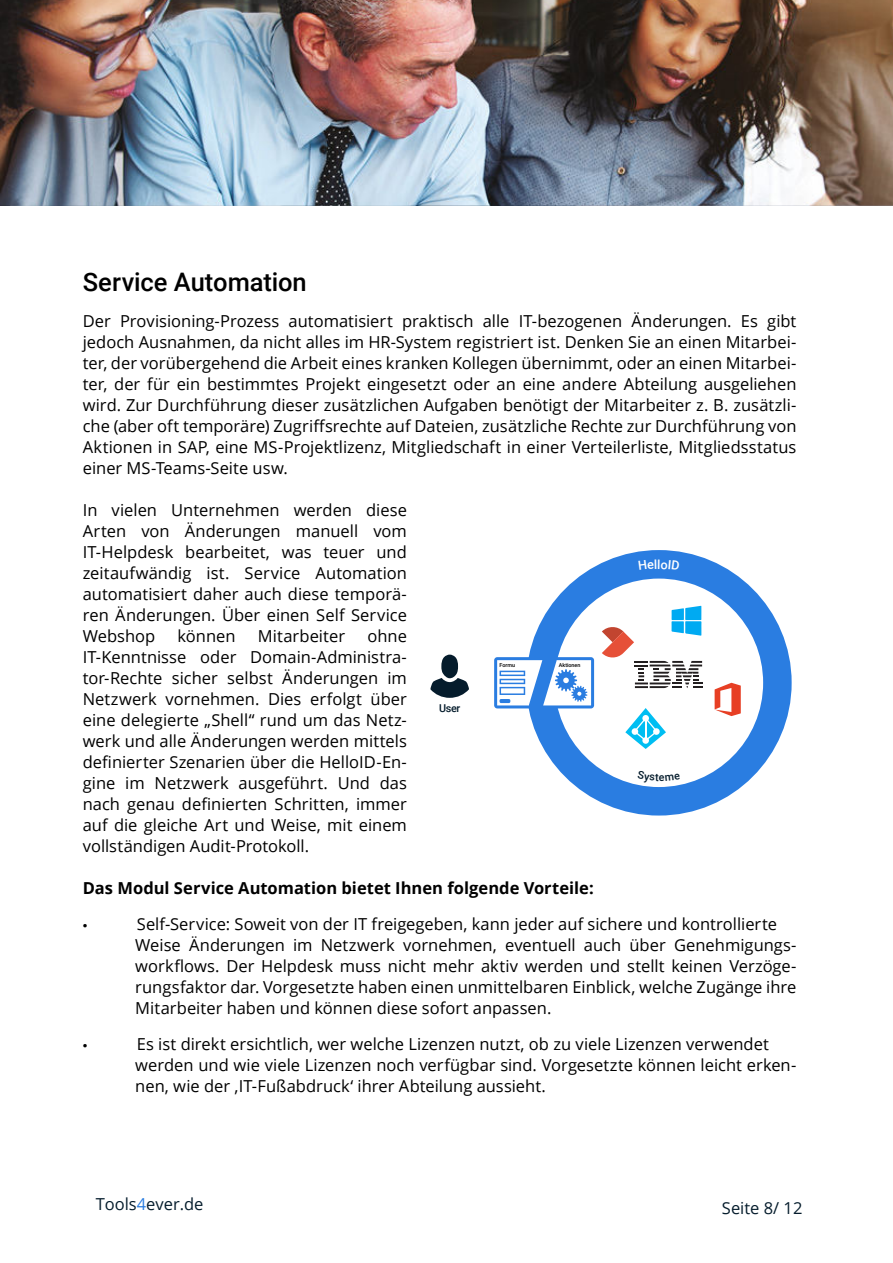
<style>
.page{position:relative;width:893px;height:1263px;background:#fff}
.page>*{position:absolute;margin:0;border:0;box-sizing:border-box;transform-origin:0 0}
.t1{font:500 25.5px "Roboto";letter-spacing:-.005em;color:#000}
.t2{font:16.5px/21px "Open Sans";color:#000;text-align:justify}
.t3{font:700 16.5px "Open Sans";color:#000}
.t4{font:16.5px "Open Sans";color:#051c2c}
.t5{font:16.5px "Myriad Pro";color:#000}
.t6{font:500 10.8px "Roboto";color:#051c2c}
.t7{font:500 5.4px "Roboto";color:#000}
.s1{color:#2a7de1}
</style>
<div class="page">
<svg style="left:540px;top:564px;width:237px;height:237px"></svg>
<div style="left:526px;top:550px;width:266px;height:265px;border:29px solid #2a7de1;border-radius:50%"></div>
<svg style="left:430px;top:655px;width:39px;height:43px"></svg>
<svg style="left:494px;top:657px;width:100px;height:51px"></svg>
<svg style="left:715px;top:683px;width:26px;height:33px"></svg>
<svg style="left:625px;top:708px;width:41px;height:41px"></svg>
<svg style="left:602px;top:606px;width:100px;height:82px"></svg>
<img style="left:0;top:0;width:893px;height:206px">
<svg style="left:638px;top:559px;width:42px;height:11px"></svg>
<svg style="left:637px;top:771px;width:43px;height:11px"></svg>
<h1 class="t1" style="left:83px;top:271px;width:226px">Service Automation</h1>
<p class="t2" style="left:83px;top:312px;width:715px">Der Provisioning-Prozess automatisiert praktisch alle IT-bezogenen Änderungen. Es gibt jedoch Ausnahmen, da nicht alles im HR-System registriert ist. Denken Sie an einen Mitarbei&shy;ter, der vorübergehend die Arbeit eines kranken Kollegen übernimmt, oder an einen Mitarbei&shy;ter, der für ein bestimmtes Projekt eingesetzt oder an eine andere Abteilung ausgeliehen wird. Zur Durchführung dieser zusätzlichen Aufgaben benötigt der Mitarbeiter z. B. zusätzli&shy;che (aber oft temporäre) Zugriffsrechte auf Dateien, zusätzliche Rechte zur Durchführung von Aktionen in SAP, eine MS-Projektlizenz, Mitgliedschaft in einer Verteilerliste, Mitgliedsstatus einer MS-Teams-Seite usw.</p>
<p class="t2" style="left:83px;top:501px;width:326px">In vielen Unternehmen werden diese Arten von Änderungen manuell vom IT-Helpdesk bearbeitet, was teuer und zeitaufwändig ist. Service Automation automatisiert daher auch diese temporä&shy;ren Änderungen. Über einen Self Service Webshop</p>
<p class="t2" style="left:83px;top:627px;width:326px;text-indent:285px">ohne IT-Kenntnisse oder Domain-Administra&shy;tor-Rechte sicher selbst Änderungen im Netzwerk vornehmen. Dies erfolgt über eine delegierte „Shell“ rund um das Netz&shy;werk und alle Änderungen werden mittels definierter Szenarien über die HelloID-En&shy;gine im Netzwerk ausgeführt. Und das nach genau definierten Schritten, immer auf die gleiche Art und Weise, mit einem vollständigen Audit-Protokoll.</p>
<p class="t3" style="left:83px;top:882px;width:512px">Das Modul Service Automation bietet Ihnen folgende Vorteile:</p>
<p class="t5" style="left:83px;top:919px;width:6px">•</p>
<p class="t2" style="left:135px;top:915px;width:663px;text-align:left">Self-Service: Soweit von der IT freigegeben, kann jeder auf sichere und kontrollierte Weise Änderungen im Netzwerk vornehmen, eventuell auch über Genehmigungs&shy;workflows. Der Helpdesk muss nicht mehr aktiv werden und stellt keinen Verzöge&shy;rungsfaktor dar. Vorgesetzte haben einen unmittelbaren Einblick, welche Zugänge ihre Mitarbeiter haben und können diese sofort anpassen.</p>
<p class="t5" style="left:83px;top:1039px;width:6px">•</p>
<p class="t2" style="left:135px;top:1035px;width:663px;text-align:left">Es ist direkt ersichtlich, wer welche Lizenzen nutzt, ob zu viele Lizenzen verwendet werden und wie viele Lizenzen noch verfügbar sind. Vorgesetzte können leicht erken&shy;nen, wie der ,IT-Fußabdruck‘ ihrer Abteilung aussieht.</p>
<p class="t2" style="left:178px;top:627px;width:59px">können</p>
<p class="t2" style="left:258px;top:627px;width:89px">Mitarbeiter</p>
<p class="t7" style="left:500px;top:662px;width:17px">Formu</p>
<p class="t7" style="left:559px;top:662px;width:23px">Aktionen</p>
<p class="t6" style="left:439px;top:703px;width:23px">User</p>
<p class="t4" style="left:96px;top:1197px;width:109px">Tools<span class="s1">4</span>ever.de</p>
<p class="t4" style="left:722px;top:1201px;width:82px">Seite 8/ 12</p>
</div>
